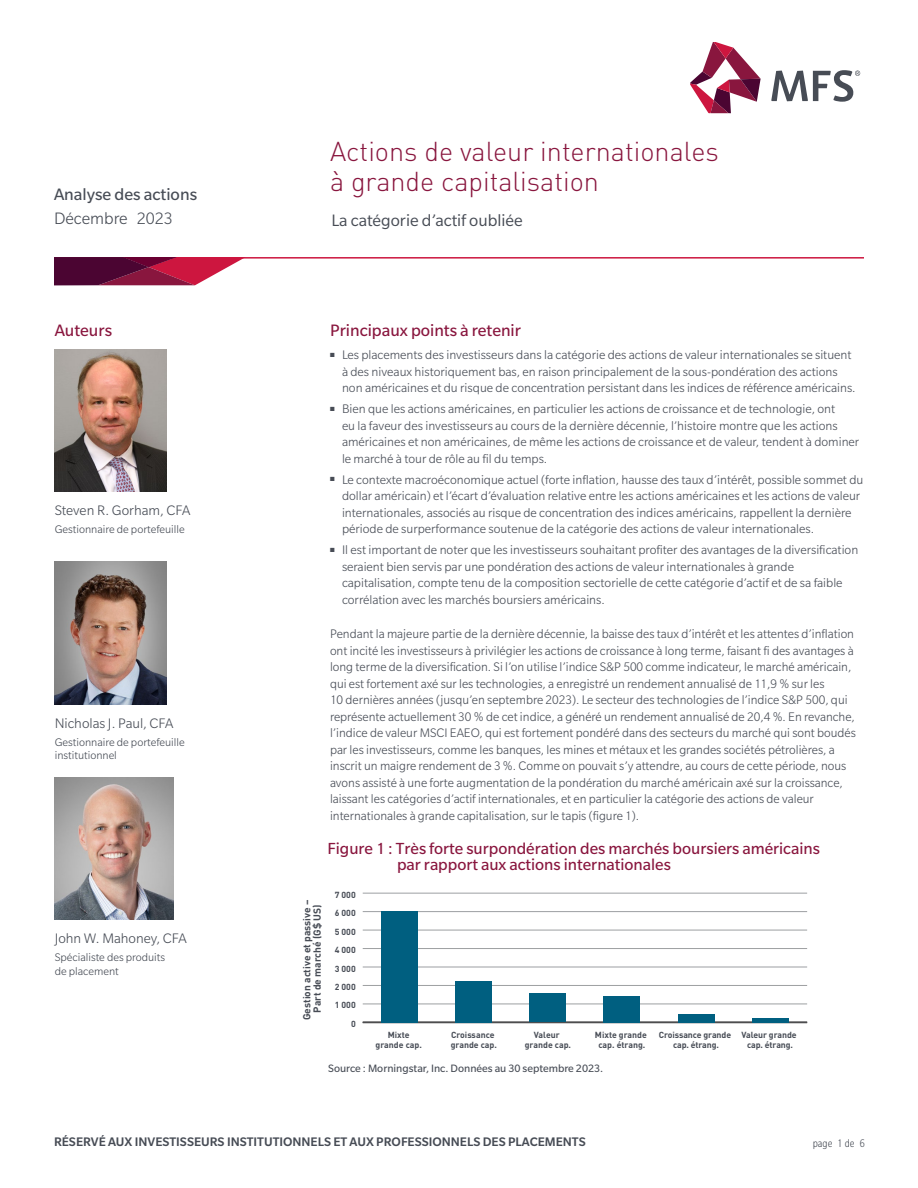
<style>
.page{position:relative;width:918px;height:1188px;background:#fff}
.page>*{position:absolute;margin:0;border:0;box-sizing:border-box;transform-origin:0 0}
.header{font:300 27px/30px "DINOT";color:#89163e}
.header_subhead{font:18px "Slate Std";color:#474c55}
.subhead{font:18px "Slate Std";color:#89163e}
.t1{font:18px "Slate Std";color:#474c55}
.t2{font:300 18px "Slate Std";color:#474c55}
.sidebar_subhead{font:18px "Slate Std";color:#89163e}
.t3{font:17.4px/16px "Slate Std";color:#89163e}
.author_name{font:300 15px "Slate Std";color:#474c55}
.body_text{font:300 13.5px/16.5px "Slate Std";color:#474c55}
.t4{font:500 13.5px "Slate Std";color:#474c55}
.author_title{font:300 12px/13.5px "Slate Std";color:#474c55}
.t5{font:300 condensed 12px "Slate Std";color:#474c55}
.t6{font:11.7px "Slate Std";color:#474c55}
.t7{font:700 10.2px/10.2px "DINOT";color:#474c55;text-align:center}
.t8{font:700 8.7px/10.5px "DINOT";letter-spacing:-.005em;color:#474c55;text-align:center}
</style>
<div class="page">
<hr style="left:54px;top:257px;width:810px;height:2px;background:#cd163f">
<svg style="left:54px;top:257px;width:192px;height:28px"></svg>
<svg style="left:692px;top:43px;width:69px;height:69px"></svg>
<svg style="left:771px;top:70px;width:89px;height:32px"></svg>
<hr style="left:363px;top:1022px;width:444px;height:1px;background:#4d4d4f">
<hr style="left:363px;top:1004px;width:444px;height:1px;background:#9d9fa2">
<hr style="left:363px;top:985px;width:444px;height:1px;background:#9d9fa2">
<hr style="left:363px;top:967px;width:444px;height:1px;background:#9d9fa2">
<hr style="left:363px;top:948px;width:444px;height:1px;background:#9d9fa2">
<hr style="left:363px;top:930px;width:444px;height:1px;background:#9d9fa2">
<hr style="left:363px;top:911px;width:444px;height:1px;background:#9d9fa2">
<hr style="left:363px;top:893px;width:444px;height:1px;background:#9d9fa2">
<div style="left:382px;top:911px;width:36px;height:111px;background:#005f80"></div>
<div style="left:456px;top:981px;width:36px;height:41px;background:#005f80"></div>
<div style="left:530px;top:993px;width:36px;height:29px;background:#005f80"></div>
<div style="left:604px;top:996px;width:36px;height:26px;background:#005f80"></div>
<div style="left:678px;top:1014px;width:36px;height:8px;background:#005f80"></div>
<hr style="left:752px;top:1018px;width:36px;height:4px;background:#005f80">
<img style="left:55px;top:350px;width:112px;height:142px">
<img style="left:55px;top:562px;width:112px;height:142px">
<img style="left:55px;top:778px;width:118px;height:142px">
<h2 class="t1" style="left:54px;top:185px;width:145px">Analyse des actions</h2>
<h2 class="t2" style="left:54px;top:209px;width:120px">Décembre 2023</h2>
<p class="sidebar_subhead" style="left:55px;top:321px;width:59px">Auteurs</p>
<p class="author_name" style="left:55px;top:503px;width:137px">Steven R. Gorham, CFA</p>
<p class="author_title" style="left:55px;top:523px;width:131px">Gestionnaire de portefeuille</p>
<p class="author_name" style="left:55px;top:715px;width:120px">Nicholas J. Paul, CFA</p>
<p class="author_title" style="left:55px;top:735px;width:131px">Gestionnaire de portefeuille institutionnel</p>
<p class="author_name" style="left:55px;top:931px;width:134px">John W. Mahoney, CFA</p>
<p class="author_title" style="left:55px;top:951px;width:112px">Spécialiste des produits de placement</p>
<p class="header" style="left:330px;top:136px;width:390px">Actions de valeur internationales à grande capitalisation</p>
<p class="header_subhead" style="left:332px;top:211px;width:193px">La catégorie d’actif oubliée</p>
<p class="subhead" style="left:330px;top:321px;width:193px">Principaux points à retenir</p>
<p class="body_text" style="left:342px;top:346px;width:515px;text-indent:-12px">■ Les placements des investisseurs dans la catégorie des actions de valeur internationales se situent à des niveaux historiquement bas, en raison principalement de la sous-pondération des actions non américaines et du risque de concentration persistant dans les indices de référence américains.</p>
<p class="body_text" style="left:342px;top:400px;width:519px;text-indent:-12px">■ Bien que les actions américaines, en particulier les actions de croissance et de technologie, ont<br>eu la faveur des investisseurs au cours de la dernière décennie, l’histoire montre que les actions américaines et non américaines, de même les actions de croissance et de valeur, tendent à dominer le marché à tour de rôle au fil du temps.</p>
<p class="body_text" style="left:342px;top:471px;width:523px;text-indent:-12px">■ Le contexte macroéconomique actuel (forte inflation, hausse des taux d’intérêt, possible sommet du dollar américain) et l’écart d’évaluation relative entre les actions américaines et les actions de valeur internationales, associés au risque de concentration des indices américains, rappellent la dernière période de surperformance soutenue de la catégorie des actions de valeur internationales.</p>
<p class="body_text" style="left:342px;top:541px;width:518px;text-indent:-12px">■ Il est important de noter que les investisseurs souhaitant profiter des avantages de la diversification seraient bien servis par une pondération des actions de valeur internationales à grande capitalisation, compte tenu de la composition sectorielle de cette catégorie d’actif et de sa faible corrélation avec les marchés boursiers américains.</p>
<p class="body_text" style="left:330px;top:625px;width:527px">Pendant la majeure partie de la dernière décennie, la baisse des taux d’intérêt et les attentes d’inflation ont incité les investisseurs à privilégier les actions de croissance à long terme, faisant fi des avantages à long terme de la diversification. Si l’on utilise l’indice S&amp;P 500 comme indicateur, le marché américain, qui est fortement axé sur les technologies, a enregistré un rendement annualisé de 11,9 % sur les<br>10 dernières années (jusqu’en septembre 2023). Le secteur des technologies de l’indice S&amp;P 500, qui représente actuellement 30 % de cet indice, a généré un rendement annualisé de 20,4 %. En revanche, l’indice de valeur MSCI EAEO, qui est fortement pondéré dans des secteurs du marché qui sont boudés par les investisseurs, comme les banques, les mines et métaux et les grandes sociétés pétrolières, a inscrit un maigre rendement de 3 %. Comme on pouvait s’y attendre, au cours de cette période, nous avons assisté à une forte augmentation de la pondération du marché américain axé sur la croissance, laissant les catégories d’actif internationales, et en particulier la catégorie des actions de valeur internationales à grande capitalisation, sur le tapis (figure 1).</p>
<p class="t3" style="left:397px;top:840px;width:424px;text-indent:-70px">Figure 1 : Très forte surpondération des marchés boursiers américains par rapport aux actions internationales</p>
<p class="t7" style="left:302px;top:1020px;width:122px;rotate:-90deg">Gestion active et passive –<br>Part de marché (G$ US)</p>
<p class="t8" style="left:335px;top:889px;width:22px">7 000</p>
<p class="t8" style="left:335px;top:907px;width:22px">6 000</p>
<p class="t8" style="left:335px;top:926px;width:22px">5 000</p>
<p class="t8" style="left:335px;top:944px;width:22px">4 000</p>
<p class="t8" style="left:335px;top:963px;width:22px">3 000</p>
<p class="t8" style="left:335px;top:981px;width:22px">2 000</p>
<p class="t8" style="left:335px;top:1000px;width:22px">1 000</p>
<p class="t8" style="left:351px;top:1018px;width:6px">0</p>
<p class="t8" style="left:376px;top:1029px;width:48px">Mixte grande cap.</p>
<p class="t8" style="left:451px;top:1029px;width:48px;text-align:left">Croissance grande cap.</p>
<p class="t8" style="left:525px;top:1029px;width:48px">Valeur grande cap.</p>
<p class="t8" style="left:595px;top:1029px;width:54px">Mixte grande cap. étrang.</p>
<p class="t6" style="left:328px;top:1063px;width:277px">Source : Morningstar, Inc. Données au 30 septembre 2023.</p>
<p class="t8" style="left:659px;top:1029px;width:74px">Croissance grande cap. étrang.</p>
<p class="t8" style="left:742px;top:1029px;width:56px">Valeur grande cap. étrang.</p>
<p class="t4" style="left:54px;top:1134px;width:533px">RÉSERVÉ AUX INVESTISSEURS INSTITUTIONNELS ET AUX PROFESSIONNELS DES PLACEMENTS</p>
<p class="t5" style="left:813px;top:1137px;width:54px">page 1 de 6</p>
</div>
